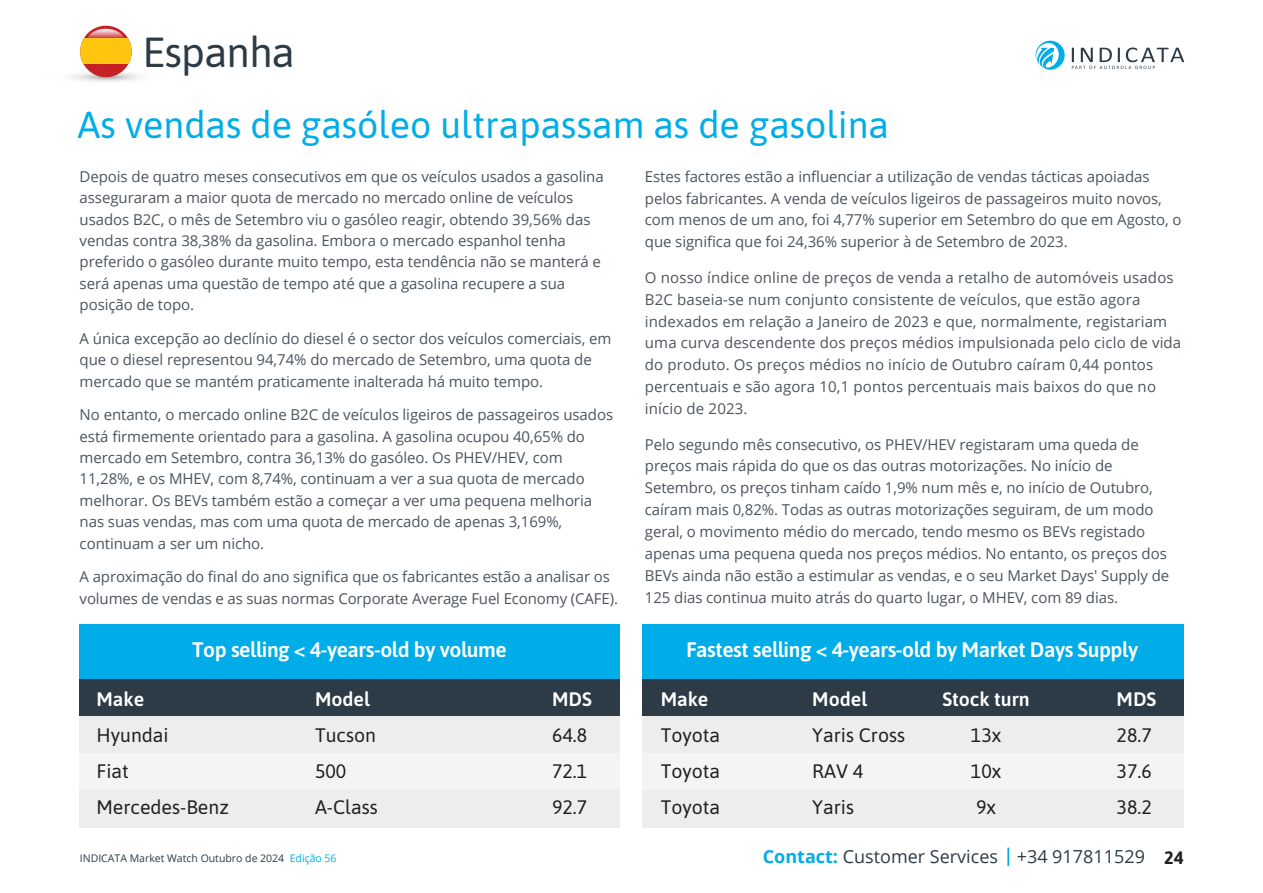
<style>
.page{position:relative;width:1263px;height:893px;background:#fff}
.page>*{position:absolute;margin:0;border:0;box-sizing:border-box;transform-origin:0 0}
.t1{font:42px "Asap";letter-spacing:-.02em;color:#2c3b46}
.t2{font:37.5px "Asap";color:#00ade8}
.t3{font:600 21px "Asap";letter-spacing:-.02em;color:#fff}
.t4{font:19.5px/36px "Asap";color:#231f20;text-align:justify}
.t5{font:600 19.5px "Asap";color:#fff}
.t6{font:18px "Open Sans";color:#2c3b46}
.t7{font:700 18px "Asap";color:#231f20}
.t8{font:15px/21.9px "Open Sans";letter-spacing:-.005em;color:#4b545e}
.t9{font:10.5px "Open Sans";color:#2c3b46}
.s1{color:#00ade8}
.s2{font-weight:700;color:#00ade8}
</style>
<div class="page">
<svg style="left:42px;top:68px;width:128px;height:17px"></svg>
<div style="left:80px;top:26px;width:52px;height:51px;background:#c62127;border-radius:26px"></div>
<div style="left:80px;top:39px;width:52px;height:25px;background:#ffc50f"></div>
<svg style="left:86px;top:29px;width:39px;height:10px"></svg>
<svg style="left:1035px;top:41px;width:30px;height:29px"></svg>
<svg style="left:1072px;top:48px;width:112px;height:21px"></svg>
<div style="left:79px;top:624px;width:541px;height:55px;background:#00ade8"></div>
<div style="left:79px;top:679px;width:541px;height:37px;background:#2c3b46"></div>
<div style="left:79px;top:716px;width:541px;height:37px;background:#ededed"></div>
<div style="left:79px;top:753px;width:541px;height:37px;background:#f4f4f4"></div>
<div style="left:79px;top:790px;width:541px;height:37px;background:#ededed"></div>
<div style="left:643px;top:624px;width:541px;height:55px;background:#00ade8"></div>
<div style="left:643px;top:679px;width:541px;height:37px;background:#2c3b46"></div>
<div style="left:643px;top:716px;width:541px;height:37px;background:#ededed"></div>
<div style="left:643px;top:753px;width:541px;height:37px;background:#f4f4f4"></div>
<div style="left:643px;top:790px;width:541px;height:37px;background:#ededed"></div>
<svg style="left:1007px;top:848px;width:2px;height:18px"></svg>
<h1 class="t1" style="left:143px;top:23px;width:154px">Espanha</h1>
<h2 class="t2" style="left:78px;top:99px;width:813px">As vendas de gasóleo ultrapassam as de gasolina</h2>
<p class="t8" style="left:80px;top:165px;width:526px;line-height:21.5px">Depois de quatro meses consecutivos em que os veículos usados a gasolina asseguraram a maior quota de mercado no mercado online de veículos usados B2C, o mês de Setembro viu o gasóleo reagir, obtendo 39,56% das vendas contra 38,38% da gasolina. Embora o mercado espanhol tenha preferido o gasóleo durante muito tempo, esta tendência não se manterá e será apenas uma questão de tempo até que a gasolina recupere a sua posição de topo.</p>
<p class="t8" style="left:80px;top:327px;width:533px;line-height:21.5px">A única excepção ao declínio do diesel é o sector dos veículos comerciais, em que o diesel representou 94,74% do mercado de Setembro, uma quota de mercado que se mantém praticamente inalterada há muito tempo.</p>
<p class="t8" style="left:80px;top:404px;width:535px;line-height:21.5px">No entanto, o mercado online B2C de veículos ligeiros de passageiros usados está firmemente orientado para a gasolina. A gasolina ocupou 40,65% do mercado em Setembro, contra 36,13% do gasóleo. Os PHEV/HEV, com 11,28%, e os MHEV, com 8,74%, continuam a ver a sua quota de mercado melhorar. Os BEVs também estão a começar a ver uma pequena melhoria nas suas vendas, mas com uma quota de mercado de apenas 3,169%, continuam a ser um nicho.</p>
<p class="t8" style="left:80px;top:566px;width:540px;line-height:21.5px">A aproximação do final do ano significa que os fabricantes estão a analisar os volumes de vendas e as suas normas Corporate Average Fuel Economy (CAFE).</p>
<h3 class="t3" style="left:192px;top:635px;width:316px">Top selling &lt; 4-years-old by volume</h3>
<h3 class="t5" style="left:97px;top:685px;width:49px">Make</h3>
<h3 class="t4" style="left:97px;top:716px;width:134px;text-align:left">Hyundai<br>Fiat<br>Mercedes-Benz</h3>
<h3 class="t5" style="left:315px;top:685px;width:56px">Model</h3>
<h3 class="t4" style="left:315px;top:716px;width:64px;text-align:left">Tucson<br>500<br>A-Class</h3>
<h3 class="t5" style="left:552px;top:685px;width:41px">MDS</h3>
<h3 class="t4" style="left:552px;top:716px;width:37px">64.8<br>72.1<br>92.7</h3>
<p class="t8" style="left:645px;top:165px;width:538px">Estes factores estão a influenciar a utilização de vendas tácticas apoiadas pelos fabricantes. A venda de veículos ligeiros de passageiros muito novos, com menos de um ano, foi 4,77% superior em Setembro do que em Agosto, o que significa que foi 24,36% superior à de Setembro de 2023.</p>
<p class="t8" style="left:645px;top:266px;width:538px">O nosso índice online de preços de venda a retalho de automóveis usados B2C baseia-se num conjunto consistente de veículos, que estão agora indexados em relação a Janeiro de 2023 e que, normalmente, registariam uma curva descendente dos preços médios impulsionada pelo ciclo de vida do produto. Os preços médios no início de Outubro caíram 0,44 pontos percentuais e são agora 10,1 pontos percentuais mais baixos do que no início de 2023.</p>
<p class="t8" style="left:645px;top:433px;width:526px">Pelo segundo mês consecutivo, os PHEV/HEV registaram uma queda de preços mais rápida do que os das outras motorizações. No início de Setembro, os preços tinham caído 1,9% num mês e, no início de Outubro, caíram mais 0,82%. Todas as outras motorizações seguiram, de um modo geral, o movimento médio do mercado, tendo mesmo os BEVs registado apenas uma pequena queda nos preços médios. No entanto, os preços dos BEVs ainda não estão a estimular as vendas, e o seu Market Days' Supply de 125 dias continua muito atrás do quarto lugar, o MHEV, com 89 dias.</p>
<h3 class="t3" style="left:686px;top:635px;width:453px">Fastest selling &lt; 4-years-old by Market Days Supply</h3>
<h3 class="t5" style="left:661px;top:685px;width:49px">Make</h3>
<h3 class="t4" style="left:661px;top:716px;width:61px">Toyota Toyota Toyota</h3>
<h3 class="t5" style="left:812px;top:685px;width:56px">Model</h3>
<h3 class="t4" style="left:812px;top:716px;width:94px;text-align:left">Yaris Cross<br>RAV 4<br>Yaris</h3>
<h3 class="t5" style="left:942px;top:685px;width:89px">Stock turn</h3>
<h3 class="t4" style="left:971px;top:716px;width:32px">13x 10x 9x</h3>
<h3 class="t5" style="left:1117px;top:685px;width:41px">MDS</h3>
<h3 class="t4" style="left:1117px;top:716px;width:37px">28.7<br>37.6<br>38.2</h3>
<p class="t9" style="left:80px;top:851px;width:258px">INDICATA Market Watch Outubro de 2024 <span class="s1">Edição 56</span></p>
<p class="t6" style="left:763px;top:844px;width:384px"><span class="s2">Contact:</span> Customer Services +34 917811529</p>
<p class="t7" style="left:1164px;top:845px;width:21px">24</p>
</div>
